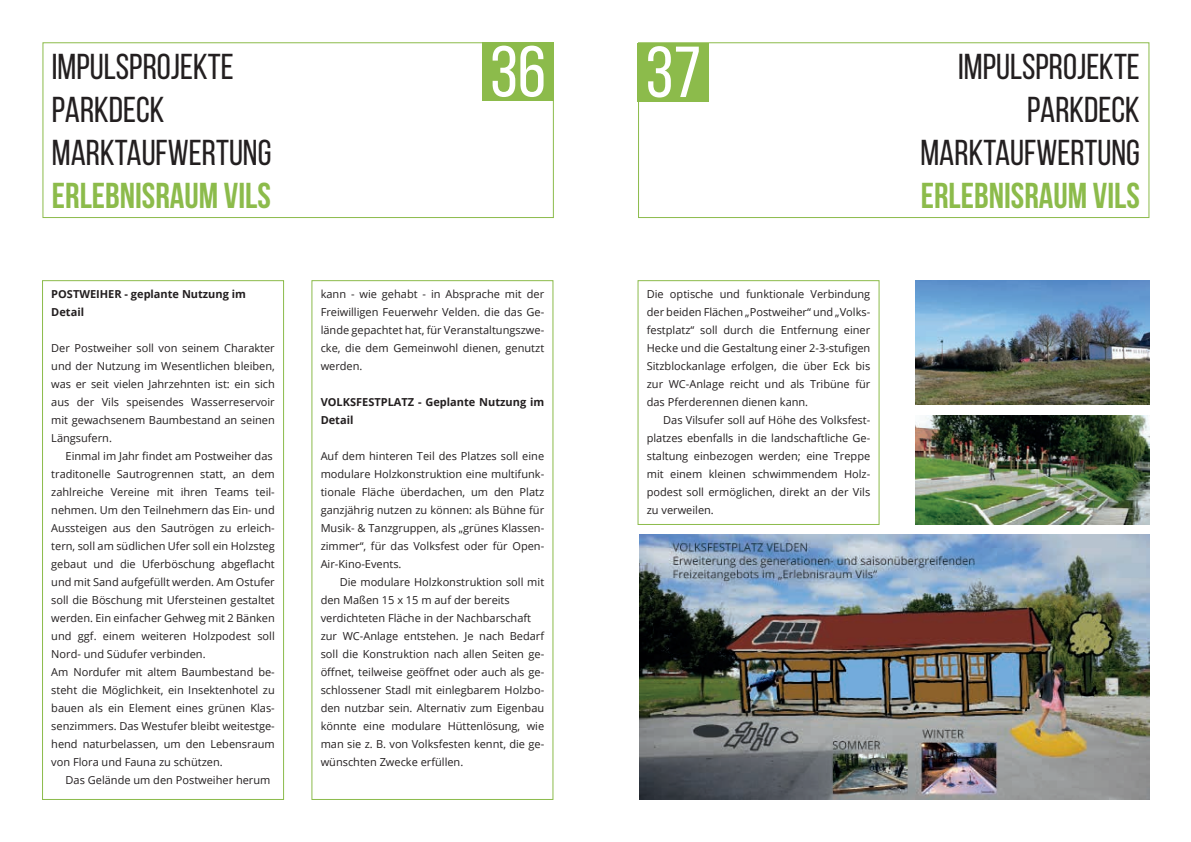
<style>
.page{position:relative;width:1191px;height:842px;background:#fff}
.page>*{position:absolute;margin:0;border:0;box-sizing:border-box;transform-origin:0 0}
.t1{font:72px "Bebas Neue";color:#fff}
.t2{font:36px/43.2px "Bebas Neue";color:#231f20}
.t3{font:700 36px "Bebas Neue";color:#8cbb4b}
.t4{font:11px/18px "Open Sans";color:#231f20;text-align:justify}
.t5{font:700 11px/18px "Open Sans";color:#231f20}
</style>
<div class="page">
<div style="left:42px;top:42px;width:512px;height:176px;border:1px solid #8cbb4b"></div>
<div style="left:638px;top:42px;width:511px;height:176px;border:1px solid #8cbb4b"></div>
<div style="left:42px;top:280px;width:242px;height:520px;border:1px solid #8cbb4b"></div>
<div style="left:312px;top:280px;width:241px;height:520px;border:1px solid #8cbb4b"></div>
<div style="left:638px;top:280px;width:241px;height:245px;border:1px solid #8cbb4b"></div>
<img style="left:915px;top:281px;width:234px;height:124px">
<img style="left:639px;top:535px;width:510px;height:264px">
<img style="left:915px;top:415px;width:234px;height:109px">
<div style="left:482px;top:43px;width:72px;height:58px;background:#8cbb4b"></div>
<div style="left:637px;top:43px;width:72px;height:59px;background:#8cbb4b"></div>
<h2 class="t2" style="left:52px;top:44px;width:221px">IMPULSPROJEKTE<br>PARKDECK<br>MARKTAUFWERTUNG</h2>
<h2 class="t3" style="left:52px;top:176px;width:220px">ERLEBNISRAUM VILS</h2>
<p class="t5" style="left:51px;top:285px;width:196px">POSTWEIHER - geplante Nutzung im<br>Detail</p>
<p class="t4" style="left:51px;top:339px;width:225px">Der Postweiher soll von seinem Charakter und der Nutzung im Wesentlichen bleiben, was er seit vielen Jahrzehnten ist: ein sich aus der Vils speisendes Wasserreservoir mit gewachsenem Baumbestand an seinen Längsufern.</p>
<p class="t4" style="left:51px;top:447px;width:225px;text-align:left;text-indent:14px">Einmal im Jahr findet am Postweiher das traditonelle Sautrogrennen statt, an dem zahlreiche Vereine mit ihren Teams teil&shy;nehmen. Um den Teilnehmern das Ein- und Aussteigen aus den Sautrögen zu erleich&shy;tern, soll am südlichen Ufer soll ein Holzsteg gebaut und die Uferböschung abgeflacht und mit Sand aufgefüllt werden. Am Ostufer soll die Böschung mit Ufersteinen gestaltet werden. Ein einfacher Gehweg mit 2 Bänken und ggf. einem weiteren Holzpodest soll Nord- und Südufer verbinden.<br>Am Nordufer mit altem Baumbestand be&shy;steht die Möglichkeit, ein Insektenhotel zu bauen als ein Element eines grünen Klas&shy;senzimmers. Das Westufer bleibt weitestge&shy;hend naturbelassen, um den Lebensraum von Flora und Fauna zu schützen.</p>
<p class="t4" style="left:66px;top:770px;width:206px">Das Gelände um den Postweiher herum</p>
<h1 class="t1" style="left:490px;top:33px;width:57px">36</h1>
<h1 class="t1" style="left:645px;top:33px;width:57px">37</h1>
<p class="t4" style="left:321px;top:285px;width:225px">kann - wie gehabt - in Absprache mit der Freiwilligen Feuerwehr Velden. die das Ge&shy;lände gepachtet hat, für Veranstaltungszwe&shy;cke, die dem Gemeinwohl dienen, genutzt werden.</p>
<p class="t5" style="left:321px;top:393px;width:225px">VOLKSFESTPLATZ - Geplante Nutzung im<br>Detail</p>
<p class="t4" style="left:321px;top:447px;width:225px">Auf dem hinteren Teil des Platzes soll eine modulare Holzkonstruktion eine multifunk&shy;tionale Fläche überdachen, um den Platz ganzjährig nutzen zu können: als Bühne für Musik- &amp; Tanzgruppen, als „grünes Klassen&shy;zimmer“, für das Volksfest oder für Open-Air-Kino-Events.</p>
<p class="t4" style="left:321px;top:572px;width:225px;text-align:left;text-indent:19px">Die modulare Holzkonstruktion soll mit den Maßen 15 x 15 m auf der bereits verdichteten Fläche in der Nachbarschaft zur WC-Anlage entstehen. Je nach Bedarf soll die Konstruktion nach allen Seiten ge&shy;öffnet, teilweise geöffnet oder auch als ge&shy;schlossener Stadl mit einlegbarem Holzbo&shy;den nutzbar sein. Alternativ zum Eigenbau könnte eine modulare Hüttenlösung, wie man sie z. B. von Volksfesten kennt, die ge&shy;wünschten Zwecke erfüllen.</p>
<p class="t4" style="left:647px;top:285px;width:225px">Die optische und funktionale Verbindung der beiden Flächen „Postweiher“ und „Volks&shy;festplatz“ soll durch die Entfernung einer Hecke und die Gestaltung einer 2-3-stufigen Sitzblockanlage erfolgen, die über Eck bis zur WC-Anlage reicht und als Tribüne für das Pferderennen dienen kann.</p>
<p class="t4" style="left:647px;top:410px;width:225px;text-indent:16px">Das Vilsufer soll auf Höhe des Volksfest&shy;platzes ebenfalls in die landschaftliche Ge&shy;staltung einbezogen werden; eine Treppe mit einem kleinen schwimmendem Holz&shy;podest soll ermöglichen, direkt an der Vils zu verweilen.</p>
<h2 class="t2" style="left:920px;top:44px;width:221px;text-align:right">IMPULSPROJEKTE<br>PARKDECK<br>MARKTAUFWERTUNG</h2>
<h2 class="t3" style="left:921px;top:176px;width:220px">ERLEBNISRAUM VILS</h2>
</div>
